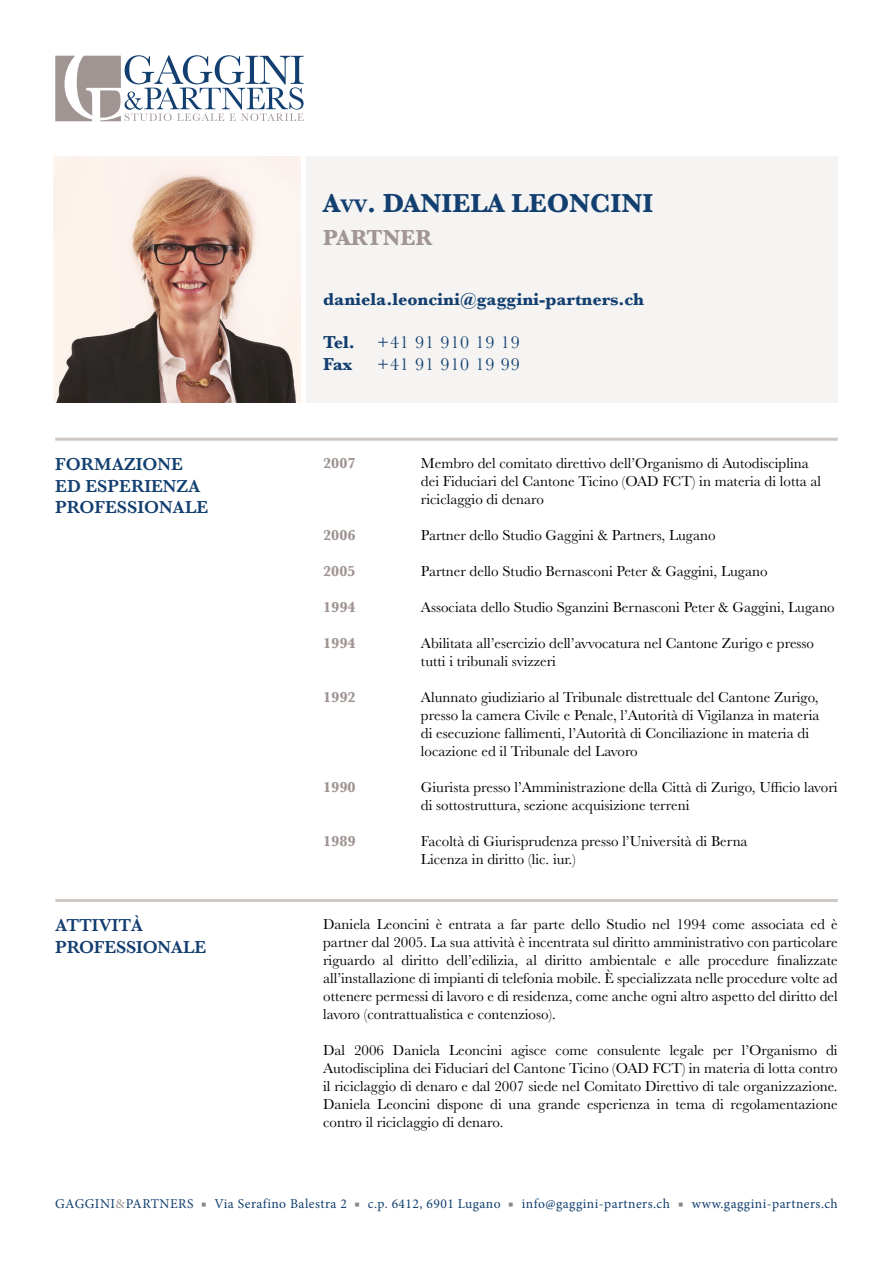
<style>
.page{position:relative;width:893px;height:1263px;background:#fff}
.page>*{position:absolute;margin:0;border:0;box-sizing:border-box;transform-origin:0 0}
.t1{font:700 27px "Baskerville";color:#123f6f}
.t2{font:700 22.5px "Baskerville";color:#a09592}
.t3{font:600 18px/21.6px "Baskerville";color:#123f6f}
.t4{font:700 18px "Baskerville";color:#123f6f}
.t5{font:18px/21.6px "Baskerville";letter-spacing:.05em;color:#123f6f}
.t6{font:15px/18px "Baskerville";color:#000}
.t7{font:700 15px "Baskerville";color:#a09592}
.t8{font:13.5px "Minion Pro";letter-spacing:.035em;color:#123f6f}
.s1{font-style:inherit}
.s2{font-size:18.9px}
.s3{font-weight:700}
.s4{color:#a09592}
.s5{color:#878787}
</style>
<div class="page">
<svg style="left:55px;top:55px;width:249px;height:66px"></svg>
<div style="left:306px;top:156px;width:532px;height:247px;background:#f5f4f3"></div>
<img style="left:54px;top:156px;width:246px;height:247px">
<hr style="left:55px;top:899px;width:783px;height:3px;background:#cdc8c4">
<hr style="left:55px;top:438px;width:783px;height:3px;background:#cdc8c4">
<h1 class="t1" style="left:323px;top:184px;width:332px"><span class="s1">A</span><span class="s2">vv</span><span class="s1">.</span> DANIELA LEONCINI</h1>
<h2 class="t2" style="left:323px;top:222px;width:111px">PARTNER</h2>
<p class="t3" style="left:55px;top:453px;width:155px">FORMAZIONE<br>ED ESPERIENZA<br>PROFESSIONALE</p>
<p class="t4" style="left:323px;top:287px;width:322px">daniela.leoncini@gaggini-partners.ch</p>
<p class="t5" style="left:323px;top:332px;width:198px"><span class="s3">Tel.</span> +41 91 910 19 19<br><span class="s3">Fax</span></p>
<p class="t5" style="left:377px;top:353px;width:144px">+41 91 910 19 99</p>
<p class="t7" style="left:323px;top:453px;width:34px">2007</p>
<p class="t6" style="left:421px;top:454px;width:402px">Membro del comitato direttivo dell’Organismo di Autodisciplina dei Fiduciari del Cantone Ticino (OAD FCT) in materia di lotta al riciclaggio di denaro</p>
<p class="t7" style="left:323px;top:525px;width:34px">2006</p>
<p class="t6" style="left:421px;top:526px;width:296px">Partner dello Studio Gaggini &amp; Partners, Lugano</p>
<p class="t7" style="left:323px;top:561px;width:34px">2005</p>
<p class="t6" style="left:421px;top:562px;width:348px">Partner dello Studio Bernasconi Peter &amp; Gaggini, Lugano</p>
<p class="t7" style="left:323px;top:597px;width:34px">1994</p>
<p class="t6" style="left:421px;top:598px;width:415px">Associata dello Studio Sganzini Bernasconi Peter &amp; Gaggini, Lugano</p>
<p class="t7" style="left:323px;top:633px;width:34px">1994</p>
<p class="t6" style="left:421px;top:634px;width:395px">Abilitata all’esercizio dell’avvocatura nel Cantone Zurigo e presso tutti i tribunali svizzeri</p>
<p class="t7" style="left:323px;top:687px;width:34px">1992</p>
<p class="t6" style="left:421px;top:688px;width:400px">Alunnato giudiziario al Tribunale distrettuale del Cantone Zurigo, presso la camera Civile e Penale, l’Autorità di Vigilanza in materia di esecuzione fallimenti, l’Autorità di Conciliazione in materia di locazione ed il Tribunale del Lavoro</p>
<p class="t7" style="left:323px;top:777px;width:34px">1990</p>
<p class="t6" style="left:421px;top:778px;width:418px">Giurista presso l’Amministrazione della Città di Zurigo, Ufficio lavori di sottostruttura, sezione acquisizione terreni</p>
<p class="t7" style="left:323px;top:831px;width:34px">1989</p>
<p class="t6" style="left:421px;top:832px;width:328px">Facoltà di Giurisprudenza presso l’Università di Berna<br>Licenza in diritto (lic. iur.)</p>
<p class="t3" style="left:55px;top:914px;width:153px">ATTIVITÀ<br>PROFESSIONALE</p>
<p class="t6" style="left:323px;top:915px;width:516px;text-align:justify">Daniela Leoncini è entrata a far parte dello Studio nel 1994 come associata ed è partner dal 2005. La sua attività è incentrata sul diritto amministrativo con particolare riguardo al diritto dell’edilizia, al diritto ambientale e alle procedure finalizzate all’installazione di impianti di telefonia mobile. È specializzata nelle procedure volte ad ottenere permessi di lavoro e di residenza, come anche ogni altro aspetto del diritto del lavoro (contrattualistica e contenzioso).</p>
<p class="t6" style="left:323px;top:1041px;width:516px;text-align:justify">Dal 2006 Daniela Leoncini agisce come consulente legale per l’Organismo di Autodisciplina dei Fiduciari del Cantone Ticino (OAD FCT) in materia di lotta contro il riciclaggio di denaro e dal 2007 siede nel Comitato Direttivo di tale organizzazione.<br>Daniela Leoncini dispone di una grande esperienza in tema di regolamentazione contro il riciclaggio di denaro.</p>
<p class="t8" style="left:55px;top:1194px;width:784px">GAGGINI<span class="s4">&amp;</span>PARTNERS <span class="s5">■</span> Via Serafino Balestra 2 <span class="s5">■</span> c.p. 6412, 6901 Lugano <span class="s5">■</span> info@gaggini-partners.ch <span class="s5">■</span> www.gaggini-partners.ch</p>
</div>
